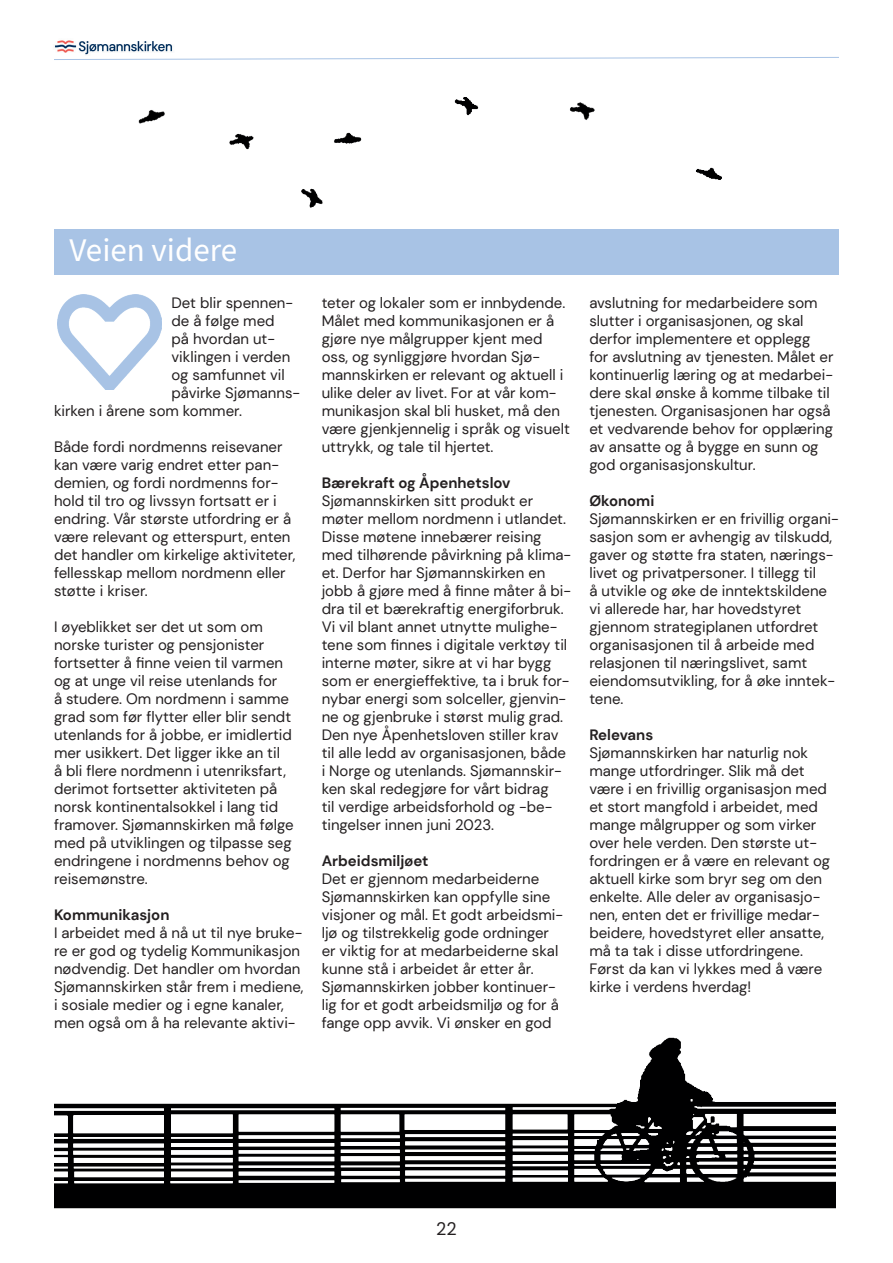
<style>
.page{position:relative;width:893px;height:1263px;background:#fff}
.page>*{position:absolute;margin:0;border:0;box-sizing:border-box;transform-origin:0 0}
.t1{font:33px "Source Sans Pro";color:#fff}
.t2{font:18px "DM Sans";color:#231f20}
.t3{font:15px/18px "DM Sans";color:#231f20}
.t4{font:700 15px "DM Sans";color:#231f20}
</style>
<div class="page">
<img style="left:54px;top:40px;width:119px;height:15px">
<svg style="left:54px;top:57px;width:785px;height:3px"></svg>
<img style="left:138px;top:97px;width:584px;height:111px">
<img style="left:54px;top:1037px;width:782px;height:172px">
<div style="left:54px;top:229px;width:785px;height:45px;background:#a8c3e5"></div>
<img style="left:57px;top:294px;width:105px;height:95px">
<h1 class="t1" style="left:69px;top:228px;width:169px">Veien videre</h1>
<p class="t3" style="left:171px;top:294px;width:123px">Det blir spennen-</p>
<p class="t3" style="left:171px;top:312px;width:105px">de å følge med</p>
<p class="t3" style="left:171px;top:330px;width:105px">på hvordan ut-</p>
<p class="t3" style="left:171px;top:348px;width:120px">viklingen i verden</p>
<p class="t3" style="left:171px;top:366px;width:115px">og samfunnet vil</p>
<p class="t3" style="left:171px;top:384px;width:130px">påvirke Sjømanns-</p>
<p class="t3" style="left:54px;top:402px;width:189px">kirken i årene som kommer.</p>
<p class="t3" style="left:54px;top:438px;width:243px">Både fordi nordmenns reisevaner kan være varig endret etter pan&shy;demien, og fordi nordmenns for&shy;hold til tro og livssyn fortsatt er i endring. Vår største utfordring er å være relevant og etterspurt, enten det handler om kirkelige aktiviteter, fellesskap mellom nordmenn eller støtte i kriser.</p>
<p class="t3" style="left:54px;top:618px;width:241px">I øyeblikket ser det ut som om norske turister og pensjonister fortsetter å finne veien til varmen og at unge vil reise utenlands for<br>å studere. Om nordmenn i samme grad som før flytter eller blir sendt utenlands for å jobbe, er imidlertid mer usikkert. Det ligger ikke an til<br>å bli flere nordmenn i utenriksfart, derimot fortsetter aktiviteten på norsk kontinentalsokkel i lang tid framover. Sjømannskirken må følge med på utviklingen og tilpasse seg endringene i nordmenns behov og reisemønstre.</p>
<p class="t4" style="left:54px;top:906px;width:117px">Kommunikasjon</p>
<p class="t3" style="left:54px;top:924px;width:251px">I arbeidet med å nå ut til nye bruke&shy;re er god og tydelig Kommunikasjon nødvendig. Det handler om hvordan Sjømannskirken står frem i mediene, i sosiale medier og i egne kanaler, men også om å ha relevante aktivi-</p>
<p class="t3" style="left:322px;top:294px;width:250px">teter og lokaler som er innbydende.<br>Målet med kommunikasjonen er å gjøre nye målgrupper kjent med oss, og synliggjøre hvordan Sjø&shy;mannskirken er relevant og aktuell i ulike deler av livet. For at vår kom&shy;munikasjon skal bli husket, må den være gjenkjennelig i språk og visuelt uttrykk, og tale til hjertet.</p>
<p class="t4" style="left:322px;top:474px;width:190px">Bærekraft og Åpenhetslov</p>
<p class="t3" style="left:322px;top:492px;width:251px">Sjømannskirken sitt produkt er møter mellom nordmenn i utlandet.<br>Disse møtene innebærer reising med tilhørende påvirkning på klima&shy;et. Derfor har Sjømannskirken en jobb å gjøre med å finne måter å bi&shy;dra til et bærekraftig energiforbruk.<br>Vi vil blant annet utnytte mulighe&shy;tene som finnes i digitale verktøy til interne møter, sikre at vi har bygg som er energieffektive, ta i bruk for&shy;nybar energi som solceller, gjenvin&shy;ne og gjenbruke i størst mulig grad.<br>Den nye Åpenhetsloven stiller krav til alle ledd av organisasjonen, både i Norge og utenlands. Sjømannskir&shy;ken skal redegjøre for vårt bidrag<br>til verdige arbeidsforhold og -be&shy;tingelser innen juni 2023.</p>
<p class="t4" style="left:322px;top:852px;width:108px">Arbeidsmiljøet</p>
<p class="t3" style="left:322px;top:870px;width:243px">Det er gjennom medarbeiderne Sjømannskirken kan oppfylle sine visjoner og mål. Et godt arbeidsmi&shy;ljø og tilstrekkelig gode ordninger er viktig for at medarbeiderne skal kunne stå i arbeidet år etter år.<br>Sjømannskirken jobber kontinuer&shy;lig for et godt arbeidsmiljø og for å fange opp avvik. Vi ønsker en god</p>
<p class="t3" style="left:589px;top:294px;width:246px">avslutning for medarbeidere som slutter i organisasjonen, og skal derfor implementere et opplegg<br>for avslutning av tjenesten. Målet er kontinuerlig læring og at medarbei&shy;dere skal ønske å komme tilbake til tjenesten. Organisasjonen har også et vedvarende behov for opplæring av ansatte og å bygge en sunn og god organisasjonskultur.</p>
<p class="t4" style="left:589px;top:492px;width:67px">Økonomi</p>
<p class="t3" style="left:589px;top:510px;width:251px">Sjømannskirken er en frivillig organi&shy;sasjon som er avhengig av tilskudd, gaver og støtte fra staten, nærings&shy;livet og privatpersoner. I tillegg til<br>å utvikle og øke de inntektskildene vi allerede har, har hovedstyret gjennom strategiplanen utfordret organisasjonen til å arbeide med relasjonen til næringslivet, samt eiendomsutvikling, for å øke inntek&shy;tene.</p>
<p class="t4" style="left:589px;top:726px;width:65px">Relevans</p>
<p class="t3" style="left:589px;top:744px;width:242px">Sjømannskirken har naturlig nok mange utfordringer. Slik må det være i en frivillig organisasjon med et stort mangfold i arbeidet, med mange målgrupper og som virker over hele verden. Den største ut&shy;fordringen er å være en relevant og aktuell kirke som bryr seg om den enkelte. Alle deler av organisasjo&shy;nen, enten det er frivillige medar&shy;beidere, hovedstyret eller ansatte, må ta tak i disse utfordringene.<br>Først da kan vi lykkes med å være kirke i verdens hverdag!</p>
<p class="t2" style="left:436px;top:1218px;width:22px">22</p>
</div>
